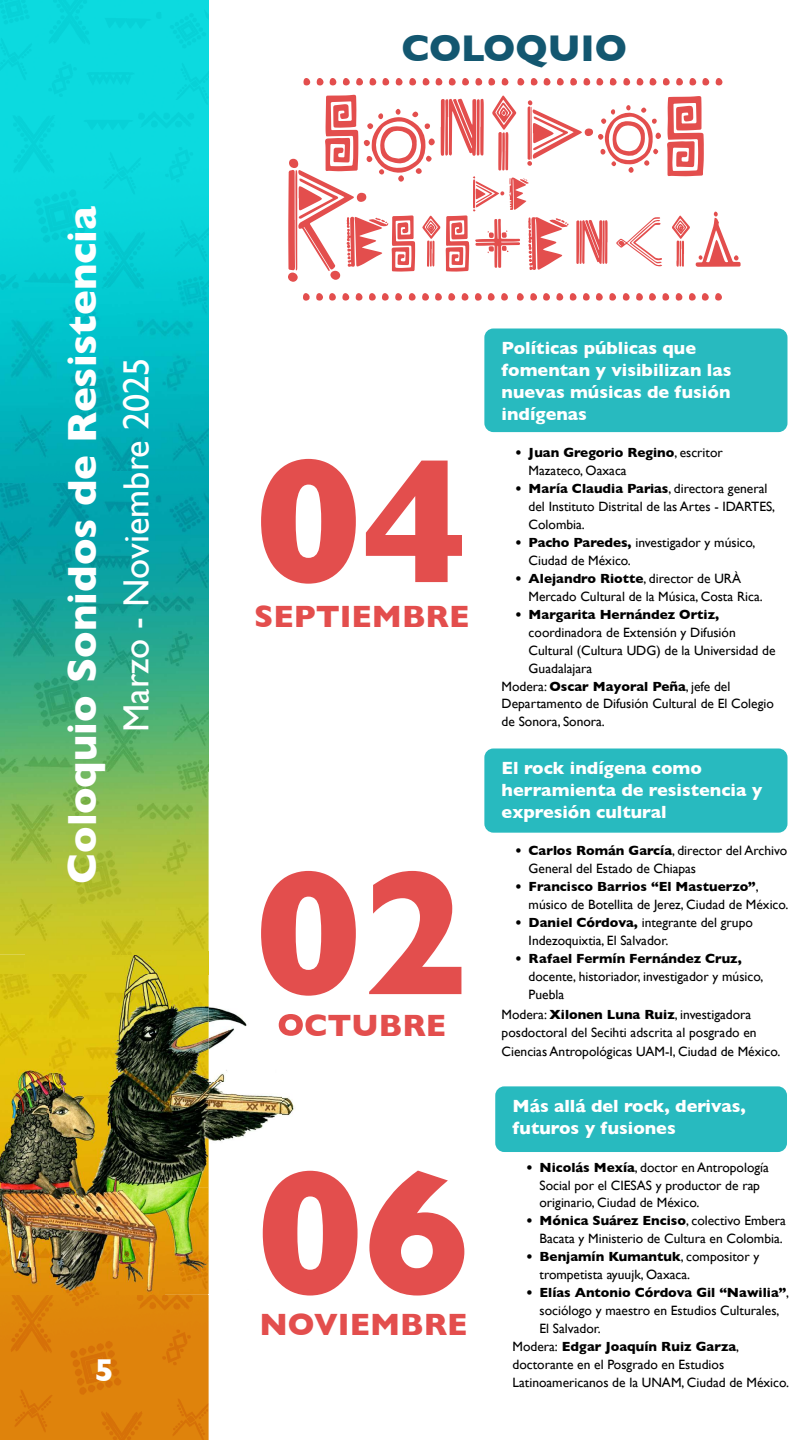
<style>
.page{position:relative;width:810px;height:1440px;background:#fff}
.page>*{position:absolute;margin:0;border:0;box-sizing:border-box;transform-origin:0 0}
.t1{font:700 179.55px "Gill Sans";color:#e34e4d}
.t2{font:700 41.55px "Gill Sans";color:#fff}
.t3{font:700 37.95px "Gill Sans";color:#135770}
.t4{font:36.3px "Gill Sans";color:#fff}
.t5{font:700 32.25px "Gill Sans";color:#fff}
.t6{font:700 31.42px "Gill Sans";color:#e34e4d}
.t7{font:700 18px/21.8px "Gill Sans";color:#fff}
.t8{font:13.5px/18px "Gill Sans";color:#000}
.t9{font:700 13.5px "Gill Sans";color:#000}
.s1{font-weight:700}
.s2{font-weight:400}
</style>
<div class="page">
<img style="left:0;top:471px;width:26px;height:504px">
<div style="left:26px;top:471px;width:183px;height:13px;background:#00a7b2"></div>
<img style="left:26px;top:954px;width:24px;height:21px">
<img style="left:0;top:0;width:209px;height:471px">
<img style="left:0;top:484px;width:209px;height:470px">
<img style="left:0;top:975px;width:50px;height:84px">
<img style="left:0;top:1294px;width:209px;height:146px">
<div style="left:288px;top:273px;width:10px;height:9px;background:#e34e4d;border-radius:4px"></div>
<div style="left:330px;top:271px;width:10px;height:9px;background:#e34e4d;border-radius:50%"></div>
<svg style="left:702px;top:293px;width:7px;height:8px"></svg>
<svg style="left:702px;top:78px;width:7px;height:8px"></svg>
<svg style="left:316px;top:293px;width:7px;height:8px"></svg>
<svg style="left:317px;top:78px;width:7px;height:8px"></svg>
<svg style="left:448px;top:293px;width:7px;height:8px"></svg>
<svg style="left:449px;top:78px;width:7px;height:8px"></svg>
<svg style="left:488px;top:293px;width:7px;height:8px"></svg>
<svg style="left:475px;top:293px;width:7px;height:8px"></svg>
<svg style="left:544px;top:78px;width:6px;height:8px"></svg>
<svg style="left:475px;top:78px;width:20px;height:8px"></svg>
<svg style="left:543px;top:293px;width:7px;height:8px"></svg>
<div style="left:409px;top:293px;width:7px;height:8px;background:#e34e4d;border-radius:3px"></div>
<svg style="left:395px;top:293px;width:7px;height:8px"></svg>
<svg style="left:623px;top:78px;width:7px;height:8px"></svg>
<svg style="left:650px;top:78px;width:6px;height:8px"></svg>
<div style="left:369px;top:293px;width:7px;height:8px;background:#e34e4d;border-radius:3px"></div>
<svg style="left:649px;top:293px;width:7px;height:8px"></svg>
<svg style="left:623px;top:293px;width:7px;height:8px"></svg>
<svg style="left:409px;top:78px;width:7px;height:7px"></svg>
<div style="left:370px;top:78px;width:6px;height:7px;background:#e34e4d;border-radius:3px"></div>
<svg style="left:396px;top:78px;width:7px;height:8px"></svg>
<div style="left:570px;top:293px;width:7px;height:8px;background:#e34e4d;border-radius:3px"></div>
<svg style="left:570px;top:78px;width:7px;height:8px"></svg>
<svg style="left:663px;top:78px;width:7px;height:7px"></svg>
<div style="left:676px;top:78px;width:7px;height:7px;background:#e34e4d;border-radius:3px"></div>
<svg style="left:676px;top:293px;width:7px;height:8px"></svg>
<svg style="left:662px;top:293px;width:7px;height:8px"></svg>
<svg style="left:517px;top:293px;width:7px;height:8px"></svg>
<svg style="left:517px;top:78px;width:7px;height:8px"></svg>
<div style="left:435px;top:293px;width:7px;height:8px;background:#e34e4d;border-radius:3px"></div>
<svg style="left:596px;top:293px;width:7px;height:8px"></svg>
<div style="left:356px;top:78px;width:7px;height:7px;background:#e34e4d;border-radius:3px"></div>
<div style="left:423px;top:78px;width:7px;height:7px;background:#e34e4d;border-radius:3px"></div>
<div style="left:329px;top:293px;width:7px;height:8px;background:#e34e4d;border-radius:3px"></div>
<div style="left:330px;top:78px;width:6px;height:7px;background:#e34e4d;border-radius:3px"></div>
<div style="left:356px;top:293px;width:6px;height:8px;background:#e34e4d;border-radius:3px"></div>
<div style="left:436px;top:78px;width:6px;height:7px;background:#e34e4d;border-radius:3px"></div>
<svg style="left:596px;top:78px;width:7px;height:8px"></svg>
<svg style="left:422px;top:293px;width:7px;height:8px"></svg>
<svg style="left:530px;top:293px;width:7px;height:8px"></svg>
<div style="left:583px;top:293px;width:7px;height:8px;background:#e34e4d;border-radius:3px"></div>
<div style="left:382px;top:78px;width:7px;height:7px;background:#e34e4d;border-radius:3px"></div>
<svg style="left:303px;top:293px;width:7px;height:8px"></svg>
<svg style="left:531px;top:78px;width:7px;height:7px"></svg>
<div style="left:382px;top:293px;width:7px;height:8px;background:#e34e4d;border-radius:3px"></div>
<div style="left:304px;top:78px;width:6px;height:7px;background:#e34e4d;border-radius:3px"></div>
<div style="left:584px;top:78px;width:6px;height:7px;background:#e34e4d;border-radius:3px"></div>
<div style="left:462px;top:78px;width:7px;height:7px;background:#e34e4d;border-radius:3px"></div>
<svg style="left:609px;top:293px;width:7px;height:8px"></svg>
<div style="left:462px;top:293px;width:6px;height:8px;background:#e34e4d;border-radius:3px"></div>
<svg style="left:610px;top:78px;width:7px;height:8px"></svg>
<div style="left:556px;top:293px;width:7px;height:8px;background:#e34e4d;border-radius:3px"></div>
<svg style="left:557px;top:78px;width:7px;height:7px"></svg>
<div style="left:689px;top:293px;width:7px;height:8px;background:#e34e4d;border-radius:3px"></div>
<div style="left:689px;top:78px;width:7px;height:7px;background:#e34e4d;border-radius:3px"></div>
<svg style="left:636px;top:293px;width:7px;height:8px"></svg>
<div style="left:343px;top:78px;width:7px;height:7px;background:#e34e4d;border-radius:3px"></div>
<div style="left:342px;top:293px;width:7px;height:8px;background:#e34e4d;border-radius:3px"></div>
<svg style="left:637px;top:78px;width:6px;height:8px"></svg>
<div style="left:715px;top:293px;width:7px;height:8px;background:#e34e4d;border-radius:3px"></div>
<div style="left:716px;top:78px;width:6px;height:7px;background:#e34e4d;border-radius:3px"></div>
<div style="left:501px;top:293px;width:7px;height:8px;background:#e34e4d;border-radius:3px"></div>
<svg style="left:502px;top:78px;width:6px;height:8px"></svg>
<svg style="left:288px;top:95px;width:453px;height:177px"></svg>
<div style="left:484px;top:328px;width:304px;height:104px;background:#28babf;border-radius:9px"></div>
<div style="left:484px;top:748px;width:304px;height:85px;background:#28babf;border-radius:9px"></div>
<img style="left:209px;top:1007px;width:72px;height:134px">
<img style="left:281px;top:1096px;width:13px;height:20px">
<img style="left:50px;top:951px;width:159px;height:24px">
<img style="left:50px;top:975px;width:106px;height:84px">
<img style="left:156px;top:975px;width:53px;height:319px">
<img style="left:50px;top:1294px;width:106px;height:1px">
<img style="left:279px;top:1014px;width:27px;height:22px">
<img style="left:262px;top:951px;width:44px;height:45px">
<img style="left:0;top:1059px;width:165px;height:235px">
<div style="left:495px;top:1086px;width:292px;height:66px;background:#28babf;border-radius:9px"></div>
<h2 class="t2" style="left:49px;top:884px;width:679px;rotate:-90deg">Coloquio Sonidos de Resistencia</h2>
<h3 class="t4" style="left:115px;top:732px;width:376px;rotate:-90deg">Marzo - Noviembre 2025</h3>
<h3 class="t5" style="left:95px;top:1345px;width:21px">5</h3>
<h3 class="t3" style="left:401px;top:18px;width:227px">COLOQUIO</h3>
<h1 class="t1" style="left:255px;top:379px;width:215px">04</h1>
<h3 class="t6" style="left:254px;top:592px;width:217px">SEPTIEMBRE</h3>
<h1 class="t1" style="left:255px;top:791px;width:215px">02</h1>
<h3 class="t6" style="left:277px;top:1000px;width:170px">OCTUBRE</h3>
<h1 class="t1" style="left:257px;top:1091px;width:215px">06</h1>
<h3 class="t6" style="left:259px;top:1300px;width:210px">NOVIEMBRE</h3>
<h3 class="t7" style="left:502px;top:337px;width:231px">Políticas públicas que fomentan y visibilizan las nuevas músicas de fusión indígenas</h3>
<p class="t8" style="left:529px;top:443px;width:196px;text-indent:-14px"><span class="s1">• Juan Gregorio Regino</span>, escritor<br>Mazateco, Oaxaca</p>
<p class="t8" style="left:529px;top:479px;width:248px;text-indent:-14px"><span class="s1">• María Claudia Parias</span>, directora general del Instituto Distrital de las Artes - IDARTES,<br>Colombia.</p>
<p class="t8" style="left:529px;top:533px;width:228px;text-indent:-14px"><span class="s1">• Pacho Paredes,</span> investigador y músico,<br>Ciudad de México.</p>
<p class="t8" style="left:529px;top:569px;width:236px;text-indent:-14px"><span class="s1">• Alejandro Riotte</span>, director de URÀ<br>Mercado Cultural de la Música, Costa Rica.</p>
<p class="t9" style="left:515px;top:604px;width:206px">• Margarita Hernández Ortiz,</p>
<p class="t8" style="left:529px;top:623px;width:209px">coordinadora de Extensión y Difusión</p>
<p class="t8" style="left:529px;top:641px;width:248px">Cultural (Cultura UDG) de la Universidad de</p>
<p class="t8" style="left:529px;top:659px;width:65px">Guadalajara</p>
<p class="t9" style="left:502px;top:676px;width:230px"><span class="s2">Modera:</span> Oscar Mayoral Peña<span class="s2">, jefe del</span></p>
<p class="t8" style="left:502px;top:695px;width:274px">Departamento de Difusión Cultural de El Colegio</p>
<p class="t8" style="left:502px;top:713px;width:105px">de Sonora, Sonora.</p>
<h3 class="t7" style="left:502px;top:757px;width:262px">El rock indígena como herramienta de resistencia y expresión cultural</h3>
<p class="t8" style="left:529px;top:842px;width:260px;text-indent:-14px"><span class="s1">• Carlos Román García</span>, director del Archivo<br>General del Estado de Chiapas</p>
<p class="t8" style="left:529px;top:878px;width:261px;text-indent:-14px"><span class="s1">• Francisco Barrios “El Mastuerzo”</span>, músico de Botellita de Jerez, Ciudad de México.</p>
<p class="t8" style="left:529px;top:914px;width:226px;text-indent:-14px"><span class="s1">• Daniel Córdova,</span> integrante del grupo<br>Indezoquixtia, El Salvador.</p>
<p class="t9" style="left:515px;top:948px;width:228px">• Rafael Fermín Fernández Cruz,</p>
<p class="t8" style="left:529px;top:968px;width:236px">docente, historiador, investigador y músico,<br>Puebla</p>
<p class="t8" style="left:502px;top:1005px;width:257px">Modera: <span class="s1">Xilonen Luna Ruiz</span>, investigadora posdoctoral del Secihti adscrita al posgrado en</p>
<p class="t8" style="left:502px;top:1043px;width:280px">Ciencias Antropológicas UAM-I, Ciudad de México.</p>
<h3 class="t7" style="left:513px;top:1095px;width:235px">Más allá del rock, derivas, futuros y fusiones</h3>
<p class="t8" style="left:540px;top:1158px;width:231px;text-indent:-14px"><span class="s1">• Nicolás Mexía</span>, doctor en Antropología<br>Social por el CIESAS y productor de rap originario, Ciudad de México.</p>
<p class="t8" style="left:526px;top:1212px;width:261px;text-align:right"><span class="s1">• Mónica Suárez Enciso</span>, colectivo Embera<br>Bacata y Ministerio de Cultura en Colombia.</p>
<p class="t8" style="left:540px;top:1248px;width:221px;text-indent:-14px"><span class="s1">• Benjamín Kumantuk</span>, compositor y trompetista ayuujk, Oaxaca.</p>
<p class="t9" style="left:526px;top:1282px;width:265px">• Elías Antonio Córdova Gil “Nawilia”<span class="s2">,</span></p>
<p class="t8" style="left:540px;top:1302px;width:242px">sociólogo y maestro en Estudios Culturales,</p>
<p class="t8" style="left:540px;top:1320px;width:63px">El Salvador.</p>
<p class="t9" style="left:513px;top:1336px;width:228px"><span class="s2">Modera:</span> Edgar Joaquín Ruiz Garza<span class="s2">,</span></p>
<p class="t8" style="left:513px;top:1356px;width:213px">doctorante en el Posgrado en Estudios</p>
<p class="t8" style="left:513px;top:1374px;width:278px">Latinoamericanos de la UNAM, Ciudad de México.</p>
</div>
